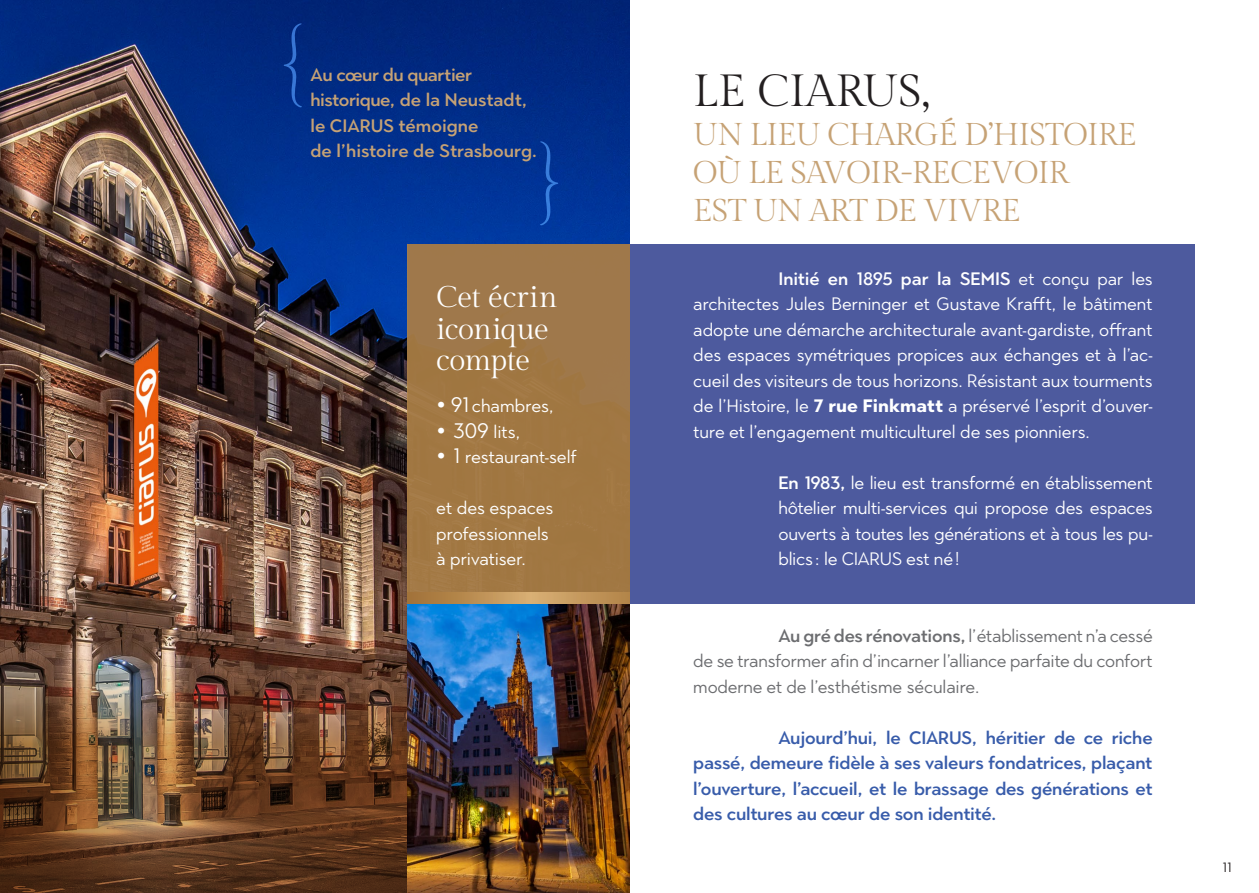
<style>
.page{position:relative;width:1259px;height:893px;background:#fff}
.page>*{position:absolute;margin:0;border:0;box-sizing:border-box;transform-origin:0 0}
.t1{font:90px "Amberlight";color:#385caa}
.t2{font:45px "Gilda Display";color:#231f20}
.t3{font:31.5px "Gilda Display";letter-spacing:-.025em;color:#c6a275}
.t4{font:30px "Gilda Display";letter-spacing:-.02em;color:#fff}
.t5{font:18px/25.5px "Town 80 Text";letter-spacing:-.005em;color:#fff;text-align:justify}
.t6{font:500 18px/25.5px "Town 80 Text";letter-spacing:-.01em;color:#385caa;text-align:justify}
.t7{font:18px/25.5px "Town 80 Text";letter-spacing:-.01em;color:#6c6d70;text-align:justify}
.t8{font:500 18px/25.5px "Town 80 Text";letter-spacing:-.005em;color:#c6a275}
.t9{font:500 18px "Town 80 Text";letter-spacing:-.025em;color:#c6a275}
.t10{font:13.5px "Town 80 Text";color:#231f20}
.s1{font-weight:700;font-size:27px}
.s2{font-size:21px}
.s3{font-weight:500}
.s4{font-weight:700}
</style>
<div class="page">
<img style="left:0;top:0;width:629px;height:616px">
<img style="left:0;top:616px;width:407px;height:277px">
<div style="left:408px;top:244px;width:787px;height:360px;background:#4d5a9e"></div>
<div style="left:407px;top:244px;width:222px;height:360px;background:#a07843"></div>
<img style="left:407px;top:604px;width:222px;height:289px">
<svg style="left:434px;top:593px;width:195px;height:11px;background:#c2965b"></svg>
<h1 class="t1" style="left:284px;top:7px;width:37px">{</h1>
<p class="t9" style="left:310px;top:63px;width:163px">Au cœur du quartier</p>
<p class="t8" style="left:310px;top:87px;width:218px">historique, de la Neustadt,</p>
<p class="t8" style="left:310px;top:112px;width:228px">le CIARUS témoigne<br>de l’histoire de Strasbourg.</p>
<h1 class="t1" style="left:523px;top:125px;width:37px">}</h1>
<p class="t4" style="left:436px;top:281px;width:123px">Cet écrin</p>
<p class="t4" style="left:436px;top:312px;width:114px">iconique</p>
<p class="t4" style="left:436px;top:344px;width:95px">compte</p>
<p class="t5" style="left:436px;top:393px;width:119px"><span class="s1">•</span> <span class="s2">91</span> chambres,</p>
<p class="t5" style="left:436px;top:419px;width:86px"><span class="s1">•</span> <span class="s2">309</span> lits,</p>
<p class="t5" style="left:436px;top:444px;width:142px"><span class="s1">•</span> <span class="s2">1</span> restaurant-self</p>
<p class="t5" style="left:436px;top:495px;width:118px;text-align:left">et des espaces professionnels à privatiser.</p>
<p class="t2" style="left:693px;top:66px;width:238px">LE CIARUS,</p>
<p class="t3" style="left:693px;top:116px;width:445px">UN LIEU CHARGÉ D’HISTOIRE</p>
<p class="t3" style="left:693px;top:155px;width:377px">OÙ LE SAVOIR-RECEVOIR</p>
<p class="t3" style="left:693px;top:193px;width:329px">EST UN ART DE VIVRE</p>
<p class="t5" style="left:693px;top:266px;width:461px;text-indent:85px"><span class="s3">Initié en 1895 par la SEMIS</span> et conçu par les architectes Jules Berninger et Gustave Krafft, le bâtiment adopte une démarche architecturale avant-gardiste, offrant des espaces symétriques propices aux échanges et à l’ac&shy;cueil des visiteurs de tous horizons. Résistant aux tourments de l’Histoire, le <span class="s4">7 rue Finkmatt</span> a préservé l’esprit d’ouver&shy;ture et l’engagement multiculturel de ses pionniers.</p>
<p class="t5" style="left:778px;top:470px;width:376px"><span class="s3">En 1983,</span> le lieu est transformé en établissement hôtelier multi-services qui propose des espaces ouverts à toutes les générations et à tous les pu&shy;blics: le CIARUS est né!</p>
<p class="t7" style="left:693px;top:623px;width:461px;text-indent:85px"><span class="s3">Au gré des rénovations,</span> l’établissement n’a cessé de se transformer afin d’incarner l’alliance parfaite du confort moderne et de l’esthétisme séculaire.</p>
<p class="t6" style="left:693px;top:724px;width:461px;text-indent:85px">Aujourd’hui, le CIARUS, héritier de ce riche passé, demeure fidèle à ses valeurs fondatrices, plaçant l’ouverture, l’accueil, et le brassage des générations et des cultures au cœur de son identité.</p>
<p class="t10" style="left:1222px;top:858px;width:11px">11</p>
</div>
